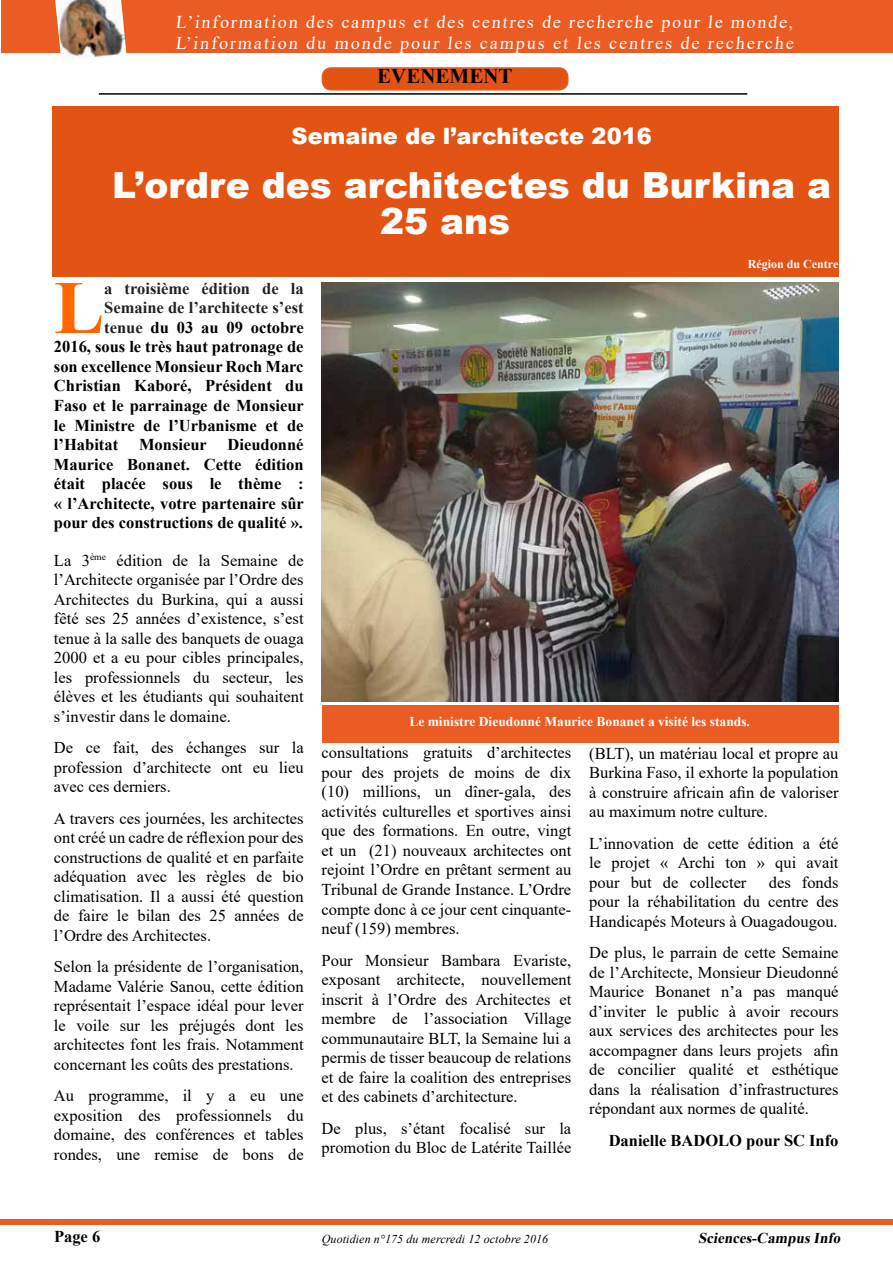
<style>
.page{position:relative;width:893px;height:1263px;background:#fff}
.page>*{position:absolute;margin:0;border:0;box-sizing:border-box;transform-origin:0 0}
.t1{font:700 75.45px "Times New Roman";color:#f60}
.t2{font:900 36px/36px "Arial";color:#fff}
.t3{font:900 22.5px "Arial";color:#fff}
.t4{font:700 21px "Times New Roman";color:#000}
.t5{font:18px/21.6px "Times New Roman";letter-spacing:.105em;color:#fff}
.t6{font:16.5px/19.5px "Times New Roman";color:#000;text-align:justify}
.t7{font:700 16.5px/19.5px "Times New Roman";color:#000;text-align:justify}
.t8{font:700 16.5px "Times New Roman";color:#222}
.t9{font:italic 700 15px "Times New Roman";color:#000}
.t10{font:700 13.5px "Times New Roman";color:#fff}
.t11{font:italic 12px "Times New Roman";letter-spacing:.01em;color:#000}
.t12{font:700 12px "Times New Roman";color:#fff}
.s1{color:#222}
</style>
<div class="page">
<div style="left:1px;top:1219px;width:892px;height:6px;background:#ea5c24"></div>
<div style="left:322px;top:68px;width:246px;height:22px;background:#e35414;border-radius:9px"></div>
<div style="left:322px;top:67px;width:246px;height:24px;border:2px solid #ea5c24;border-radius:9px"></div>
<div style="left:1px;top:0;width:892px;height:53px;background:#ea5c24"></div>
<img style="left:55px;top:0;width:72px;height:60px">
<div style="left:322px;top:705px;width:516px;height:38px;background:#ea5c24"></div>
<hr style="left:99px;top:93px;width:648px;height:2px;background:#000">
<div style="left:52px;top:106px;width:786px;height:170px;background:#e35414"></div>
<img style="left:322px;top:283px;width:516px;height:419px">
<p class="t5" style="left:175px;top:10px;width:622px">L’information des campus et des centres de recherche pour le monde,<br>L’information du monde pour les campus et les centres de recherche</p>
<p class="t4" style="left:377px;top:61px;width:137px">EVENEMENT</p>
<h3 class="t3" style="left:292px;top:120px;width:362px">Semaine de l’architecte 2016</h3>
<h2 class="t2" style="left:380px;top:166px;width:453px;text-indent:-268px">L’ordre des architectes du Burkina a<br>25 ans</h2>
<p class="t12" style="left:748px;top:255px;width:92px">Région du Centre</p>
<h1 class="t1" style="left:54px;top:253px;width:52px">L</h1>
<p class="t8" style="left:104px;top:277px;width:201px">a troisième édition de la</p>
<p class="t8" style="left:104px;top:296px;width:201px">Semaine de l’architecte s’est</p>
<p class="t7" style="left:104px;top:317px;width:201px"><span class="s1">tenue</span> du 03 au 09 octobre</p>
<p class="t7" style="left:54px;top:337px;width:251px">2016, sous le très haut patronage de</p>
<p class="t7" style="left:54px;top:356px;width:251px">son excellence Monsieur Roch Marc</p>
<p class="t7" style="left:54px;top:376px;width:251px">Christian Kaboré, Président du</p>
<p class="t7" style="left:54px;top:395px;width:251px">Faso et le parrainage de Monsieur</p>
<p class="t7" style="left:54px;top:415px;width:251px">le Ministre de l’Urbanisme et de</p>
<p class="t7" style="left:54px;top:434px;width:66px">l’Habitat</p>
<p class="t7" style="left:54px;top:434px;width:251px;text-indent:85px">Monsieur Dieudonné Maurice Bonanet. Cette édition était placée sous le thème : « l’Architecte, votre partenaire sûr pour des constructions de qualité ».</p>
<p class="t6" style="left:54px;top:550px;width:251px">La 3<sup>ème</sup> édition de la Semaine de l’Architecte organisée par l’Ordre des Architectes du Burkina, qui a aussi fêté ses 25 années d’existence, s’est tenue à la salle des banquets de ouaga 2000 et a eu pour cibles principales, les professionnels du secteur, les élèves et les étudiants qui souhaitent s’investir dans le domaine.</p>
<p class="t6" style="left:54px;top:737px;width:251px">De ce fait, des échanges sur la profession d’architecte ont eu lieu avec ces derniers.</p>
<p class="t6" style="left:54px;top:808px;width:251px">A travers ces journées, les architectes ont créé un cadre de réflexion pour des constructions de qualité et en parfaite adéquation avec les règles de bio climatisation. Il a aussi été question de faire le bilan des 25 années de l’Ordre des Architectes.</p>
<p class="t6" style="left:54px;top:956px;width:251px">Selon la présidente de l’organisation, Madame Valérie Sanou, cette édition représentait l’espace idéal pour lever le voile sur les préjugés dont les architectes font les frais. Notamment concernant les coûts des prestations.</p>
<p class="t6" style="left:54px;top:1085px;width:251px">Au programme, il y a eu une exposition des professionnels du domaine, des conférences et tables rondes, une remise de bons de</p>
<p class="t10" style="left:409px;top:712px;width:342px">Le ministre Dieudonné Maurice Bonanet a visité les stands.</p>
<p class="t6" style="left:322px;top:743px;width:251px">consultations gratuits d’architectes pour des projets de moins de dix (10) millions, un dîner-gala, des activités culturelles et sportives ainsi que des formations. En outre, vingt et un (21) nouveaux architectes ont rejoint l’Ordre en prêtant serment au Tribunal de Grande Instance. L’Ordre compte donc à ce jour cent cinquante&shy;neuf (159) membres.</p>
<p class="t6" style="left:322px;top:950px;width:251px">Pour Monsieur Bambara Evariste, exposant architecte, nouvellement inscrit à l’Ordre des Architectes et membre de l’association Village communautaire BLT, la Semaine lui a permis de tisser beaucoup de relations et de faire la coalition des entreprises et des cabinets d’architecture.</p>
<p class="t6" style="left:322px;top:1118px;width:251px">De plus, s’étant focalisé sur la promotion du Bloc de Latérite Taillée</p>
<p class="t6" style="left:589px;top:743px;width:251px">(BLT), un matériau local et propre au Burkina Faso, il exhorte la population à construire africain afin de valoriser au maximum notre culture.</p>
<p class="t6" style="left:589px;top:833px;width:251px">L’innovation de cette édition a été le projet « Archi ton » qui avait pour but de collecter</p>
<p class="t6" style="left:589px;top:872px;width:251px;text-indent:179px">des fonds pour la réhabilitation du centre des Handicapés Moteurs à Ouagadougou.</p>
<p class="t6" style="left:589px;top:942px;width:251px">De plus, le parrain de cette Semaine de l’Architecte, Monsieur Dieudonné Maurice Bonanet n’a pas manqué d’inviter le public à avoir recours aux services des architectes pour les accompagner dans leurs projets afin de concilier qualité et esthétique dans la réalisation d’infrastructures répondant aux normes de qualité.</p>
<p class="t7" style="left:609px;top:1130px;width:231px">Danielle BADOLO pour SC Info</p>
<p class="t7" style="left:54px;top:1226px;width:48px">Page 6</p>
<p class="t11" style="left:322px;top:1231px;width:228px">Quotidien n°175 du mercredi 12 octobre 2016</p>
<p class="t9" style="left:698px;top:1227px;width:147px">Sciences-CampusInfo</p>
</div>
